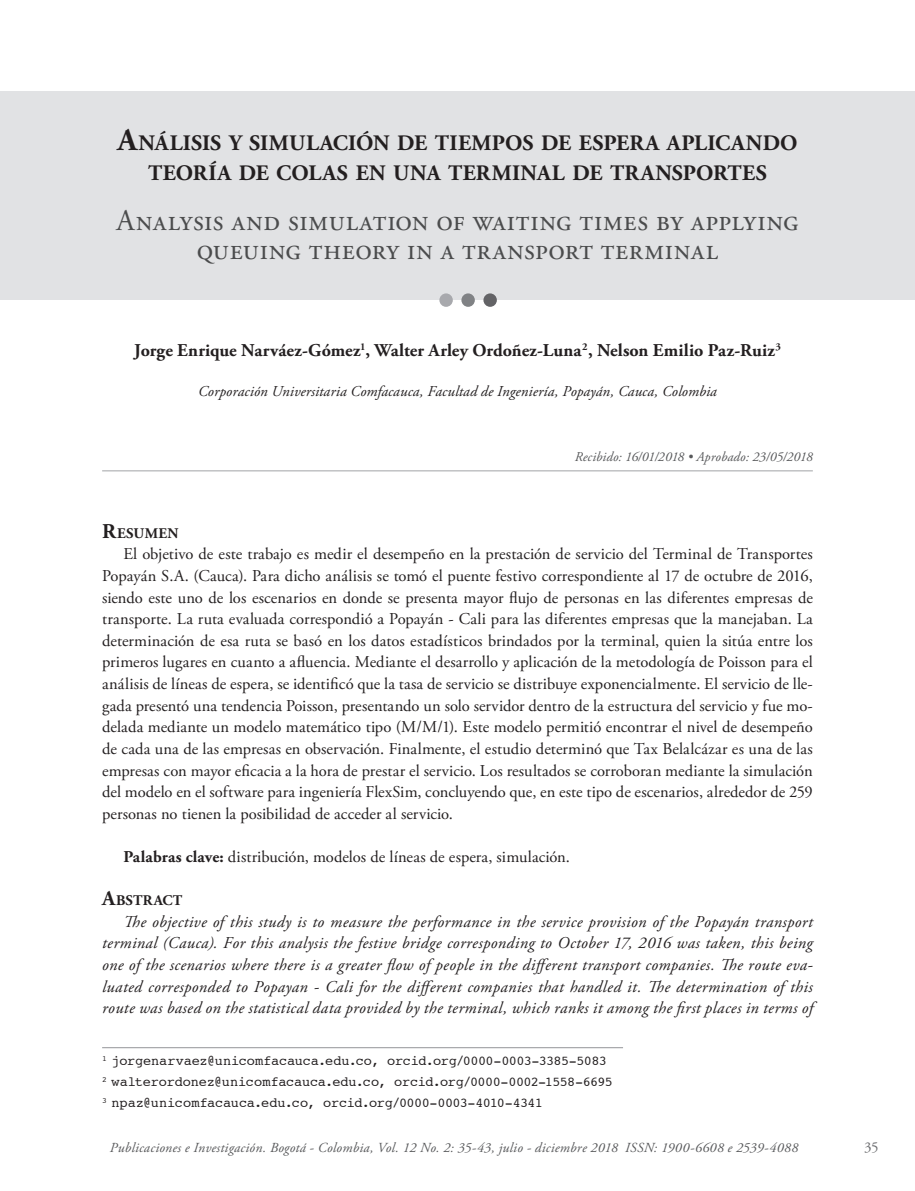
<style>
.page{position:relative;width:915px;height:1191px;background:#fff}
.page>*{position:absolute;margin:0;border:0;box-sizing:border-box;transform-origin:0 0}
._1_TITULO_Ingles{font:30px/28.5px "Adobe Garamond Pro";letter-spacing:.02em;color:#4b4c4d;text-align:center}
._1_TITULO_español{font:700 22.05px/30px "Adobe Garamond Pro";letter-spacing:.01em;color:#231f20;text-align:center}
._1_Nomre{font:700 18px "Adobe Garamond Pro";letter-spacing:.005em;color:#231f20}
.TEXTO_CORRIDO{font:16.5px/21.6px "Adobe Garamond Pro";color:#231f20;text-align:justify}
.TEXTO_CORRIDO-2{font:italic 16.5px/21.6px "Adobe Garamond Pro";letter-spacing:.025em;color:#231f20;text-align:justify}
._1_Universidad_ok{font:italic 15px "Adobe Garamond Pro";letter-spacing:.005em;color:#231f20}
.t1{font:15px "Adobe Garamond Pro";color:#6c6d70}
._2_Abstact{font:700 14.7px "Adobe Garamond Pro";letter-spacing:.02em;color:#231f20}
._2_Resume{font:700 14.7px "Adobe Garamond Pro";letter-spacing:.025em;color:#231f20}
.plantilla{font:italic 13.8px "Adobe Garamond Pro";letter-spacing:.02em;color:#57585a}
._1_Correo{font:13.5px/21px "Courier";letter-spacing:-.02em;color:#231f20}
._1_Fechas{font:italic 13.5px "Adobe Garamond Pro";letter-spacing:.005em;color:#57585a}
.s1{font-size:31.5px}
.s2{font-size:21px}
.s3{font-weight:700}
</style>
<div class="page">
<div style="left:0;top:92px;width:914px;height:208px;background:#e1e2e4"></div>
<hr style="left:102px;top:470px;width:710px;height:1px;background:#c1c2c4">
<div style="left:483px;top:293px;width:13px;height:14px;background:#636366;border-radius:50%"></div>
<div style="left:461px;top:293px;width:13px;height:14px;background:#808285;border-radius:50%"></div>
<div style="left:439px;top:293px;width:13px;height:14px;background:#a8a9ad;border-radius:50%"></div>
<hr style="left:102px;top:1047px;width:520px;height:1px;background:#939598">
<p class="_1_TITULO_español" style="left:117px;top:129px;width:681px"><span class="s1">A</span>NÁLISIS Y SIMULACIÓN DE TIEMPOS DE ESPERA APLICANDO<br>TEORÍA DE COLAS EN UNA TERMINAL DE TRANSPORTES</p>
<p class="_1_TITULO_Ingles" style="left:116px;top:207px;width:683px">Analysis and simulation of waiting times by applying queuing theory in a transport terminal</p>
<p class="_1_Nomre" style="left:134px;top:340px;width:648px">Jorge Enrique Narváez-Gómez<sup>1</sup>, Walter Arley Ordoñez-Luna<sup>2</sup>, Nelson Emilio Paz-Ruiz<sup>3</sup></p>
<p class="_1_Universidad_ok" style="left:198px;top:382px;width:520px">Corporación Universitaria Comfacauca, Facultad de Ingeniería, Popayán, Cauca, Colombia</p>
<p class="_1_Fechas" style="left:574px;top:449px;width:239px">Recibido: 16/01/2018 • Aprobado: 23/05/2018</p>
<p class="_2_Resume" style="left:102px;top:524px;width:78px"><span class="s2">R</span>ESUMEN</p>
<p class="TEXTO_CORRIDO" style="left:102px;top:544px;width:712px;text-indent:21px">El objetivo de este trabajo es medir el desempeño en la prestación de servicio del Terminal de Transportes Popayán S.A. (Cauca). Para dicho análisis se tomó el puente festivo correspondiente al 17 de octubre de 2016, siendo este uno de los escenarios en donde se presenta mayor flujo de personas en las diferentes empresas de transporte. La ruta evaluada correspondió a Popayán - Cali para las diferentes empresas que la manejaban. La determinación de esa ruta se basó en los datos estadísticos brindados por la terminal, quien la sitúa entre los primeros lugares en cuanto a afluencia. Mediante el desarrollo y aplicación de la metodología de Poisson para el análisis de líneas de espera, se identificó que la tasa de servicio se distribuye exponencialmente. El servicio de lle&shy;gada presentó una tendencia Poisson, presentando un solo servidor dentro de la estructura del servicio y fue mo&shy;delada mediante un modelo matemático tipo (M/M/1). Este modelo permitió encontrar el nivel de desempeño de cada una de las empresas en observación. Finalmente, el estudio determinó que Tax Belalcázar es una de las empresas con mayor eficacia a la hora de prestar el servicio. Los resultados se corroboran mediante la simulación del modelo en el software para ingeniería FlexSim, concluyendo que, en este tipo de escenarios, alrededor de 259 personas no tienen la posibilidad de acceder al servicio.</p>
<p class="TEXTO_CORRIDO" style="left:123px;top:846px;width:448px"><span class="s3">Palabras clave:</span> distribución, modelos de líneas de espera, simulación.</p>
<p class="_2_Abstact" style="left:102px;top:892px;width:82px"><span class="s2">A</span>BSTRACT</p>
<p class="TEXTO_CORRIDO-2" style="left:102px;top:911px;width:712px;text-indent:21px">The objective of this study is to measure the performance in the service provision of the Popayán transport terminal (Cauca). For this analysis the festive bridge corresponding to October 17, 2016 was taken, this being one of the scenarios where there is a greater flow of people in the different transport companies. The route eva&shy;luated corresponded to Popayan - Cali for the different companies that handled it. The determination of this route was based on the statistical data provided by the terminal, which ranks it among the first places in terms of</p>
<p class="_1_Correo" style="left:102px;top:1050px;width:512px"><sup>1</sup> jorgenarvaez@unicomfacauca.edu.co, orcid.org/0000-0003-3385-5083<br><sup>2</sup> walterordonez@unicomfacauca.edu.co, orcid.org/0000-0002-1558-6695<br><sup>3</sup> npaz@unicomfacauca.edu.co, orcid.org/0000-0003-4010-4341</p>
<p class="plantilla" style="left:110px;top:1139px;width:689px">Publicaciones e Investigación. Bogotá - Colombia, Vol. 12 No. 2: 35-43, julio - diciembre 2018 ISSN: 1900-6608 e 2539-4088</p>
<p class="t1" style="left:864px;top:1137px;width:16px">35</p>
</div>
